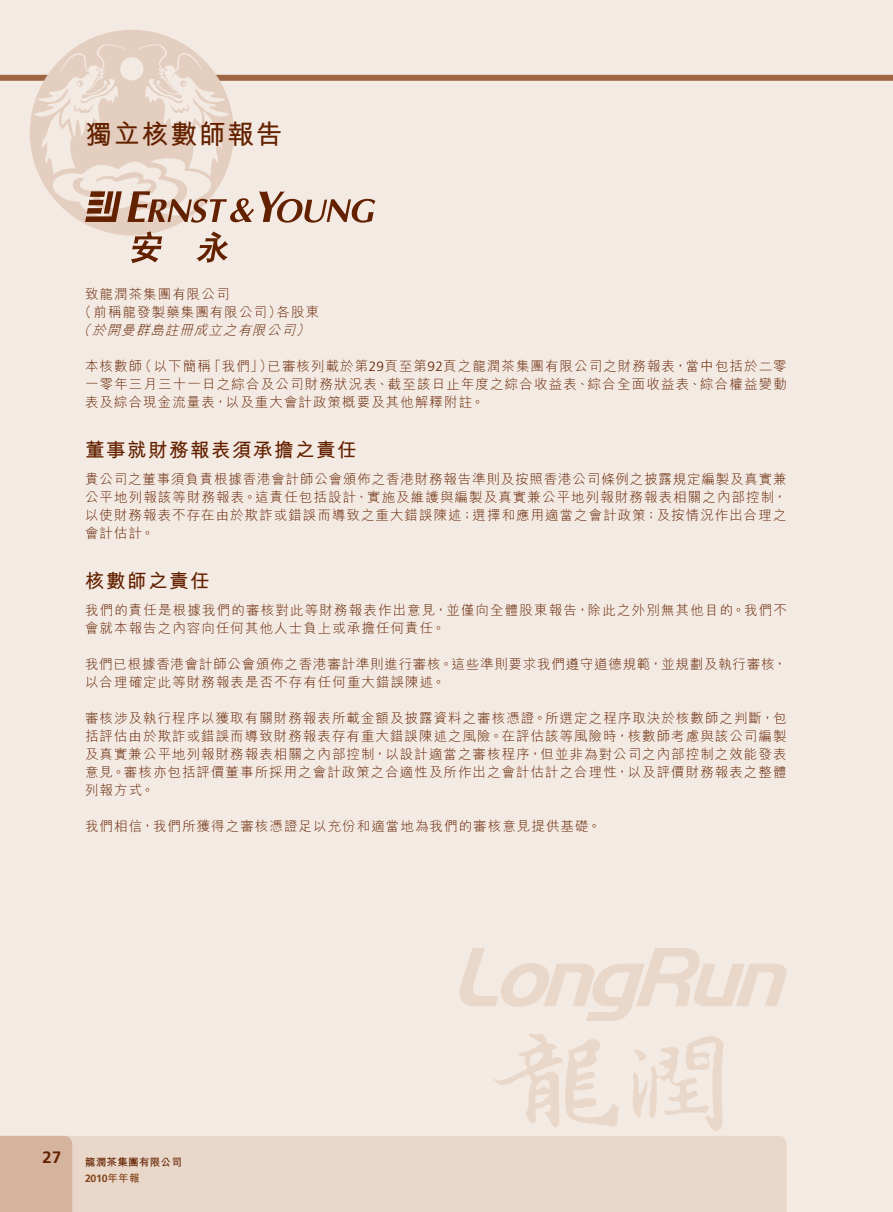
<style>
.page{position:relative;width:893px;height:1212px;background:#f3eae3}
.page>*{position:absolute;margin:0;border:0;box-sizing:border-box;transform-origin:0 0}
.t1{font:700 27px "M Hei HK";letter-spacing:.055em;color:#642100}
.Heading_1{font:700 19.5px "M Hei HK";letter-spacing:.08em;color:#642100}
.t2{font:700 16.5px "Frutiger LT Std";color:#642100}
.Body_Text{font:300 13.5px/18px "M Hei HK";letter-spacing:.08em;color:#642100}
.Body_Text-2{font:300 13.5px/18px "M Hei HK";letter-spacing:.055em;color:#642100}
.Body_Text-3{font:italic 300 13.5px "M Hei HK";color:#642100}
.t3{font:700 10.5px "M Hei HK";letter-spacing:.03em;color:#642100}
.t4{font:700 10.5px "Frutiger LT Std";color:#804218}
.s1{font-family:"Frutiger LT Std"}
.s2{font-family:"M Hei HK"}
</style>
<div class="page">
<div style="left:0;top:75px;width:64px;height:6px;background:#9e6643"></div>
<div style="left:204px;top:75px;width:689px;height:6px;background:#9e6643"></div>
<div style="left:72px;top:1136px;width:715px;height:76px;background:#e9d7c9"></div>
<div style="left:0;top:1136px;width:72px;height:76px;background:#d5b49f"></div>
<svg style="left:633px;top:1036px;width:91px;height:95px"></svg>
<svg style="left:459px;top:948px;width:328px;height:73px"></svg>
<svg style="left:494px;top:1033px;width:124px;height:94px"></svg>
<svg style="left:29px;top:30px;width:346px;height:233px"></svg>
<p class="t1" style="left:85px;top:114px;width:199px">獨立核數師報告</p>
<p class="Body_Text" style="left:85px;top:285px;width:146px">致龍潤茶集團有限公司</p>
<p class="Body_Text" style="left:78px;top:303px;width:205px">（前稱龍發製藥集團有限公司）</p>
<p class="Body_Text" style="left:277px;top:303px;width:44px">各股東</p>
<p class="Body_Text-3" style="left:77px;top:323px;width:223px">（於開曼群島註冊成立之有限公司</p>
<p class="Body_Text" style="left:268px;top:357px;width:521px">已審核列載於第<span class="s1">29</span>頁至第<span class="s1">92</span>頁之龍潤茶集團有限公司之財務報表，當中包括於二零</p>
<p class="Body_Text-3" style="left:296px;top:323px;width:19px">(</p>
<p class="Body_Text" style="left:85px;top:357px;width:703px">本核數師<br>一零年三月三十一日之綜合及公司財務狀況表、截至該日止年度之綜合收益表、綜合全面收益表、綜合權益變動表及綜合現金流量表，以及重大會計政策概要及其他解釋附註。</p>
<p class="Heading_1" style="left:85px;top:436px;width:273px">董事就財務報表須承擔之責任</p>
<p class="Body_Text" style="left:85px;top:470px;width:703px;text-align:justify">貴公司之董事須負責根據香港會計師公會頒佈之香港財務報告準則及按照香港公司條例之披露規定編製及真實兼公平地列報該等財務報表。這責任包括設計、實施及維護與編製及真實兼公平地列報財務報表相關之內部控制，以使財務報表不存在由於欺詐或錯誤而導致之重大錯誤陳述；選擇和應用適當之會計政策；及按情況作出合理之會計估計。</p>
<p class="Heading_1" style="left:85px;top:567px;width:126px">核數師之責任</p>
<p class="Body_Text" style="left:85px;top:601px;width:703px">我們的責任是根據我們的審核對此等財務報表作出意見，並僅向全體股東報告，除此之外別無其他目的。我們不會就本報告之內容向任何其他人士負上或承擔任何責任。</p>
<p class="Body_Text-2" style="left:85px;top:655px;width:703px">我們已根據香港會計師公會頒佈之香港審計準則進行審核。這些準則要求我們遵守道德規範，並規劃及執行審核，以合理確定此等財務報表是否不存有任何重大錯誤陳述。</p>
<p class="Body_Text" style="left:85px;top:709px;width:703px;text-align:justify">審核涉及執行程序以獲取有關財務報表所載金額及披露資料之審核憑證。所選定之程序取決於核數師之判斷，包括評估由於欺詐或錯誤而導致財務報表存有重大錯誤陳述之風險。在評估該等風險時，核數師考慮與該公司編製及真實兼公平地列報財務報表相關之內部控制，以設計適當之審核程序，但並非為對公司之內部控制之效能發表意見。審核亦包括評價董事所採用之會計政策之合適性及所作出之會計估計之合理性，以及評價財務報表之整體列報方式。</p>
<p class="Body_Text" style="left:85px;top:817px;width:517px">我們相信，我們所獲得之審核憑證足以充份和適當地為我們的審核意見提供基礎。</p>
<p class="Body_Text" style="left:139px;top:357px;width:74px">（以下簡稱</p>
<p class="Body_Text" style="left:208px;top:357px;width:66px">「我們」）</p>
<p class="t2" style="left:43px;top:1148px;width:20px">27</p>
<p class="t3" style="left:85px;top:1154px;width:98px">龍潤茶集團有限公司</p>
<p class="t4" style="left:85px;top:1172px;width:56px">2010<span class="s2">年年報</span></p>
</div>
